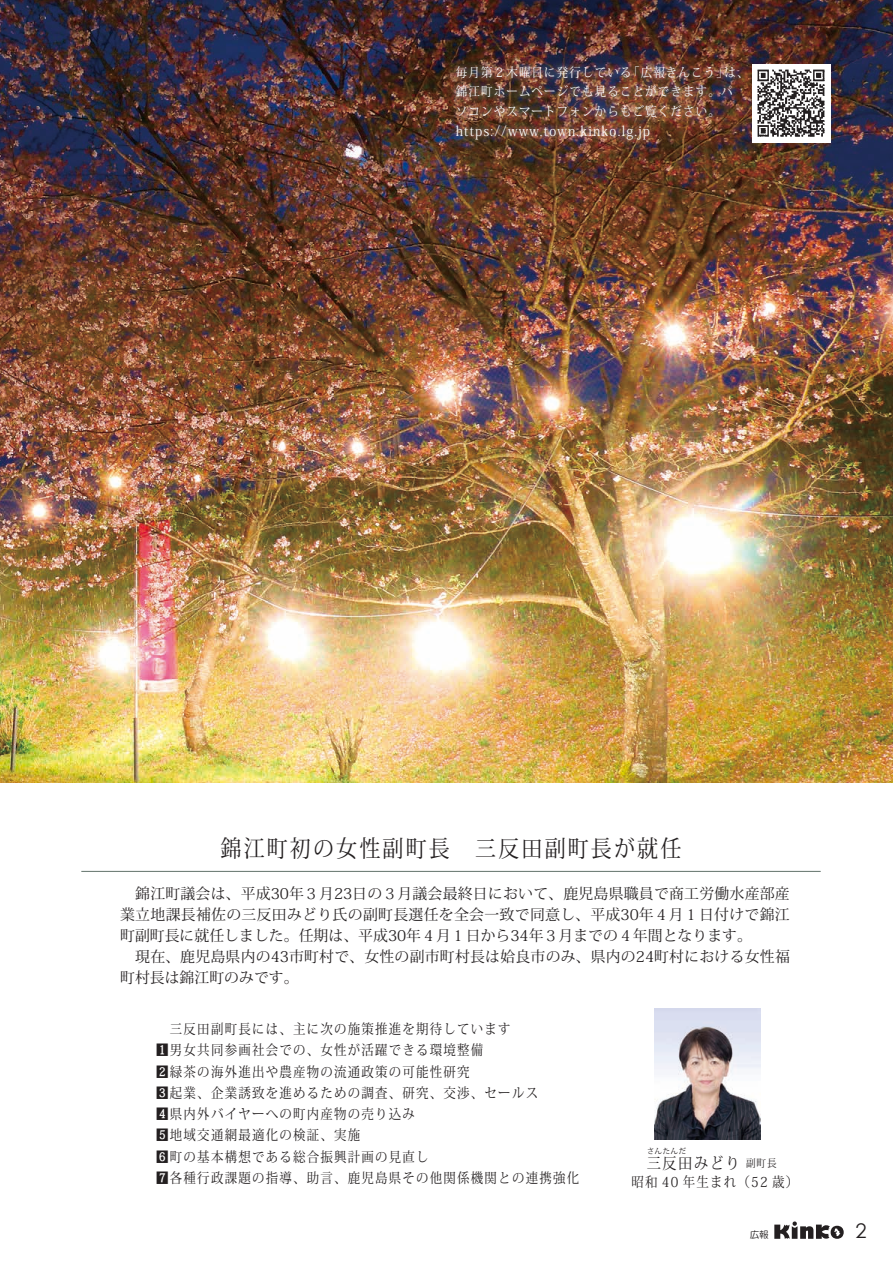
<style>
.page{position:relative;width:893px;height:1263px;background:#fff}
.page>*{position:absolute;margin:0;border:0;box-sizing:border-box;transform-origin:0 0}
.t1{font:23.4px "Koz Min Pr 6 N";letter-spacing:.1em;color:#231f20;scale:.9 1}
.t2{font:20.25px "Century Gothic";color:#231f20}
.t3{font:15.9px "Koz Min Pr 6 N";letter-spacing:.1em;color:#231f20;scale:.9 1}
.t4{font:14.85px/21.1px "Koz Min Pr 6 N";color:#231f20;text-align:justify}
.t5{font:13.8px "Koz Min Pr 6 N";letter-spacing:.1em;color:#231f20;scale:.9 1}
.t6{font:13.8px "Koz Min Pr 6 N";letter-spacing:.1em;color:#fff;scale:.9 1}
.t7{font:12.75px/19.4px "Koz Min Pr 6 N";letter-spacing:.1em;color:#fff;scale:.9 1}
.t8{font:9.6px "HG Maru Gothic MPRO";color:#231f20}
.t9{font:7.95px "Koz Min Pr 6 N";color:#231f20}
.s1{font-size:10.65px}
</style>
<div class="page">
<img style="left:0;top:0;width:893px;height:782px">
<hr style="left:81px;top:871px;width:740px;height:1px;background:#72817a">
<img style="left:655px;top:1009px;width:105px;height:130px">
<img style="left:752px;top:64px;width:78px;height:79px">
<div style="left:449px;top:59px;width:299px;height:88px;background:#fff;opacity:.75"></div>
<svg style="left:774px;top:1221px;width:70px;height:18px"></svg>
<p class="t7" style="left:456px;top:63px;width:327px">毎月第２木曜日に発行している「広報きんこう」は、錦江町ホームページでも見ることができます。パ<br>ソコンやスマートフォンからもご覧ください。</p>
<p class="t6" style="left:456px;top:123px;width:217px">https://www.town.kinko.lg.jp</p>
<p class="t1" style="left:221px;top:835px;width:514px">錦江町初の女性副町長　三反田副町長が就任</p>
<p class="t4" style="left:120px;top:883px;width:671px">　錦江町議会は、平成30年３月23日の３月議会最終日において、鹿児島県職員で商工労働水産部産業立地課長補佐の三反田みどり氏の副町長選任を全会一致で同意し、平成30年４月１日付けで錦江町副町長に就任しました。任期は、平成30年４月１日から34年３月までの４年間となります。</p>
<p class="t4" style="left:120px;top:946px;width:671px">　現在、鹿児島県内の43市町村で、女性の副市町村長は姶良市のみ、県内の24町村における女性福町村長は錦江町のみです。</p>
<p class="t5" style="left:156px;top:1021px;width:395px">　三反田副町長には、主に次の施策推進を期待しています</p>
<p class="t5" style="left:156px;top:1042px;width:365px">1男女共同参画社会での、女性が活躍できる環境整備</p>
<p class="t5" style="left:156px;top:1064px;width:350px">2緑茶の海外進出や農産物の流通政策の可能性研究</p>
<p class="t5" style="left:156px;top:1085px;width:426px">3起業、企業誘致を進めるための調査、研究、交渉、セールス</p>
<p class="t5" style="left:156px;top:1106px;width:289px">4県内外バイヤーへの町内産物の売り込み</p>
<p class="t5" style="left:156px;top:1127px;width:228px">5地域交通網最適化の検証、実施</p>
<p class="t5" style="left:156px;top:1149px;width:304px">6町の基本構想である総合振興計画の見直し</p>
<p class="t5" style="left:156px;top:1170px;width:471px">7各種行政課題の指導、助言、鹿児島県その他関係機関との連携強化</p>
<p class="t9" style="left:647px;top:1147px;width:41px">さんたんだ</p>
<p class="t5" style="left:631px;top:1174px;width:187px">昭和 40 年生まれ（52 歳）</p>
<p class="t3" style="left:647px;top:1154px;width:146px">三反田みどり <span class="s1">副町長</span></p>
<p class="t8" style="left:750px;top:1230px;width:21px">広報</p>
<h2 class="t2" style="left:855px;top:1217px;width:13px">2</h2>
</div>
